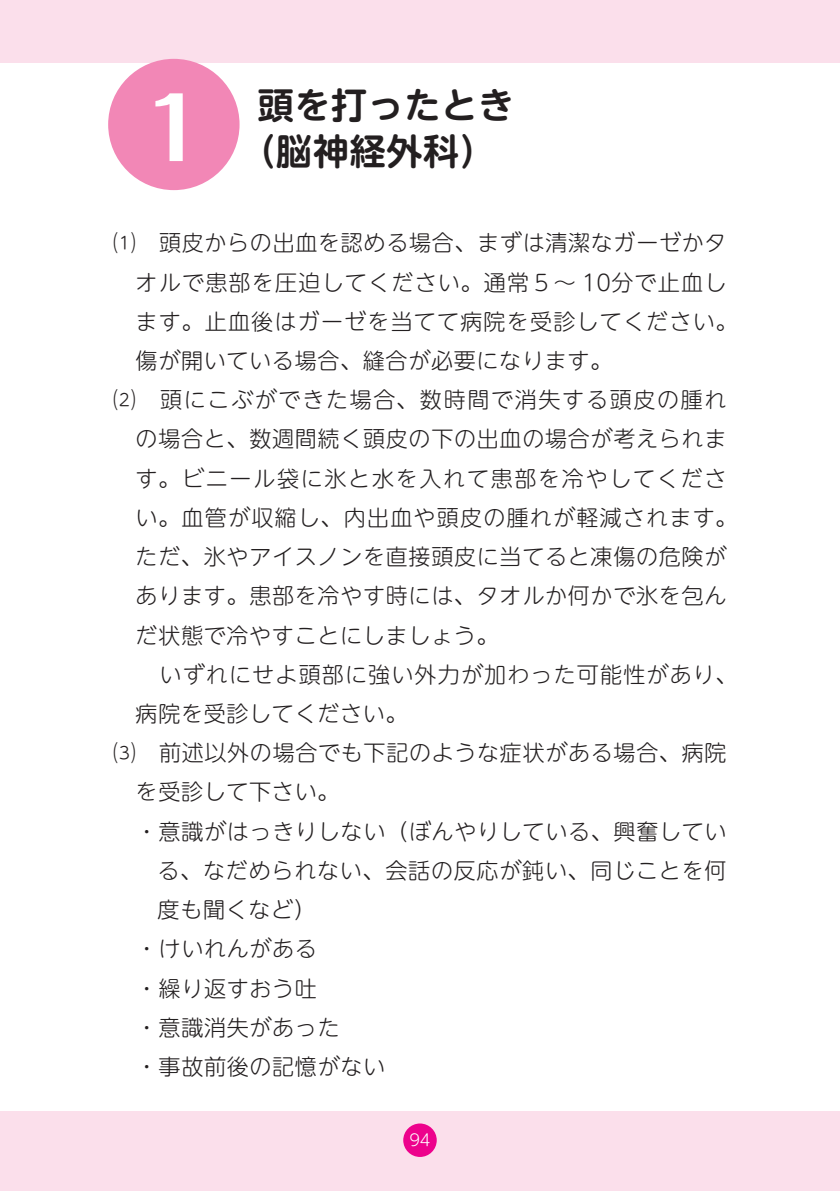
<style>
.page{position:relative;width:840px;height:1191px;background:#fff}
.page>*{position:absolute;margin:0;border:0;box-sizing:border-box;transform-origin:0 0}
.t1{font:700 85px "Folk Pro";color:#fff}
.t2{font:700 36px/45.2px "UD Shin M Go Pr 6 De";letter-spacing:.02em;color:#231f20;text-align:center}
.t3{font:300 22px "UD Shin M Go Pr 6";letter-spacing:.035em;color:#231f20}
.t4{font:300 22px "UD Shin M Go Pr 6";letter-spacing:.055em;color:#231f20}
.t5{font:300 22px "UD Shin M Go Pr 6";letter-spacing:.075em;color:#231f20}
.t6{font:300 22px "UD Shin M Go Pr 6";letter-spacing:.08em;color:#231f20}
.t7{font:300 16px "UD Shin M Go Pr 6";color:#fff}
</style>
<div class="page">
<div style="left:0;top:0;width:839px;height:62px;background:#fbdfeb"></div>
<div style="left:0;top:1111px;width:839px;height:80px;background:#fbdfeb"></div>
<hr style="left:839px;top:0;width:1px;height:62px;background:#fbdfeb">
<hr style="left:839px;top:1111px;width:1px;height:80px;background:#fbdfeb">
<div style="left:108px;top:59px;width:131px;height:131px;background:#f287b6;border-radius:50%"></div>
<div style="left:403px;top:1123px;width:33px;height:34px;background:#ed028c;border-radius:50%"></div>
<h1 class="t1" style="left:131px;top:56px;width:87px">１</h1>
<h2 class="t2" style="left:239px;top:81px;width:276px">頭を打ったとき（脳神経外科）</h2>
<p class="t3" style="left:113px;top:225px;width:614px">⑴　頭皮からの出血を認める場合、まずは清潔なガーゼかタ</p>
<p class="t4" style="left:135px;top:264px;width:592px">オルで患部を圧迫してください。通常５～ 10分で止血し</p>
<p class="t4" style="left:135px;top:303px;width:603px">ます。止血後はガーゼを当てて病院を受診してください。</p>
<p class="t3" style="left:135px;top:343px;width:477px">傷が開いている場合、縫合が必要になります。</p>
<p class="t5" style="left:113px;top:382px;width:614px">⑵　頭にこぶができた場合、数時間で消失する頭皮の腫れ</p>
<p class="t3" style="left:135px;top:421px;width:592px">の場合と、数週間続く頭皮の下の出血の場合が考えられま</p>
<p class="t6" style="left:135px;top:460px;width:592px">す。ビニール袋に氷と水を入れて患部を冷やしてくださ</p>
<p class="t4" style="left:135px;top:499px;width:603px">い。血管が収縮し、内出血や頭皮の腫れが軽減されます。</p>
<p class="t3" style="left:135px;top:539px;width:592px">ただ、氷やアイスノンを直接頭皮に当てると凍傷の危険が</p>
<p class="t3" style="left:135px;top:578px;width:592px">あります。患部を冷やす時には、タオルか何かで氷を包ん</p>
<p class="t3" style="left:135px;top:617px;width:364px">だ状態で冷やすことにしましょう。</p>
<p class="t4" style="left:136px;top:656px;width:602px">　いずれにせよ頭部に強い外力が加わった可能性があり、</p>
<p class="t3" style="left:135px;top:695px;width:273px">病院を受診してください。</p>
<p class="t3" style="left:113px;top:735px;width:614px">⑶　前述以外の場合でも下記のような症状がある場合、病院</p>
<p class="t3" style="left:135px;top:774px;width:205px">を受診して下さい。</p>
<p class="t3" style="left:136px;top:813px;width:592px">・意識がはっきりしない（ぼんやりしている、興奮してい</p>
<p class="t3" style="left:157px;top:852px;width:570px">る、なだめられない、会話の反応が鈍い、同じことを何</p>
<p class="t3" style="left:157px;top:891px;width:160px">度も聞くなど）</p>
<p class="t3" style="left:136px;top:931px;width:182px">・けいれんがある</p>
<p class="t3" style="left:136px;top:970px;width:182px">・繰り返すおう吐</p>
<p class="t3" style="left:136px;top:1009px;width:205px">・意識消失があった</p>
<p class="t3" style="left:136px;top:1048px;width:251px">・事故前後の記憶がない</p>
<p class="t7" style="left:409px;top:1127px;width:23px">94</p>
</div>
